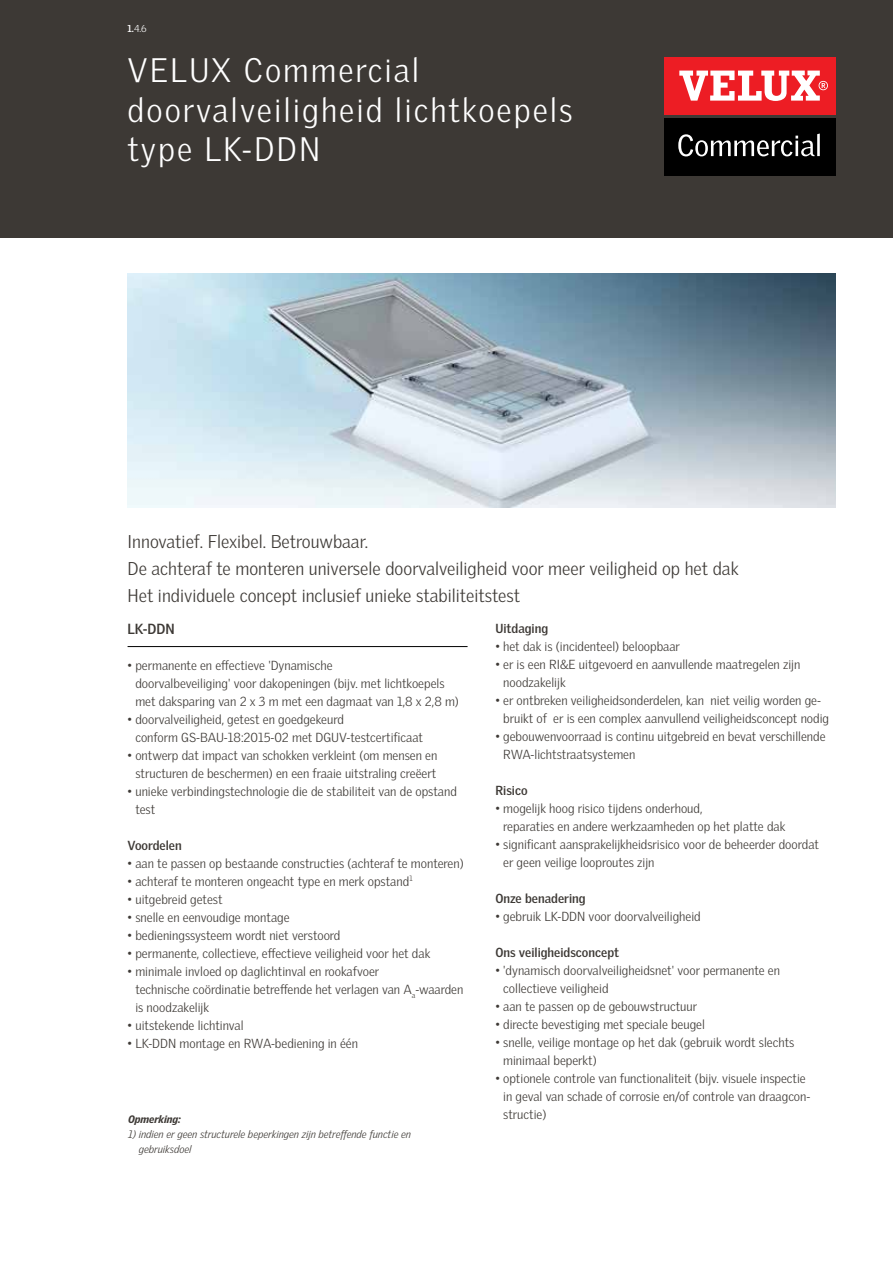
<style>
.page{position:relative;width:893px;height:1263px;background:#fff}
.page>*{position:absolute;margin:0;border:0;box-sizing:border-box;transform-origin:0 0}
.t1{font:300 33px/39.6px "Velux Gothic";letter-spacing:.06em;color:#fff}
.t2{font:300 18px/27px "Velux Gothic";color:#3d3935}
.t3{font:700 14.25px "Velux Gothic";color:#3d3935}
.t4{font:300 12.75px/18px "Velux Gothic";color:#3d3935}
.t5{font:700 12.75px "Velux Gothic";color:#3d3935}
.t6{font:italic 300 10.5px/15px "Velux Gothic";color:#3d3935}
.t7{font:italic 900 10.5px "Velux Gothic";color:#3d3935}
.t8{font:300 9.75px "Velux Gothic";color:#fff}
.s1{font-weight:700}
</style>
<div class="page">
<hr style="left:128px;top:646px;width:340px;height:1px;background:#000">
<img style="left:128px;top:273px;width:708px;height:234px">
<div style="left:0;top:0;width:893px;height:237px;background:#3d3935"></div>
<div style="left:665px;top:57px;width:171px;height:57px;background:#ed1d24"></div>
<svg style="left:679px;top:71px;width:149px;height:30px"></svg>
<div style="left:665px;top:118px;width:171px;height:57px;background:#000"></div>
<svg style="left:678px;top:134px;width:142px;height:22px"></svg>
<p class="t8" style="left:128px;top:23px;width:21px"><span class="s1">1.</span>4.6</p>
<h1 class="t1" style="left:128px;top:50px;width:447px">VELUX Commercial doorvalveiligheid lichtkoepels type LK-DDN</h1>
<h2 class="t2" style="left:128px;top:527px;width:613px">Innovatief. Flexibel. Betrouwbaar.<br>De achteraf te monteren universele doorvalveiligheid voor meer veiligheid op het dak<br>Het individuele concept inclusief unieke stabiliteitstest</h2>
<p class="t3" style="left:128px;top:620px;width:49px">LK-DDN</p>
<p class="t4" style="left:135px;top:656px;width:325px;text-indent:-8px">• permanente en effectieve 'Dynamische<br>doorvalbeveiliging' voor dakopeningen (bijv. met lichtkoepels met daksparing van 2 x 3 m met een dagmaat van 1,8 x 2,8 m)</p>
<p class="t4" style="left:135px;top:710px;width:289px;text-indent:-8px">• doorvalveiligheid, getest en goedgekeurd<br>conform GS-BAU-18:2015-02 met DGUV-testcertificaat</p>
<p class="t4" style="left:128px;top:746px;width:311px;text-align:center">• ontwerp dat impact van schokken verkleint (om mensen en structuren de beschermen) en een fraaie uitstraling creëert</p>
<p class="t4" style="left:135px;top:782px;width:323px;text-indent:-8px">• unieke verbindingstechnologie die de stabiliteit van de opstand test</p>
<p class="t5" style="left:128px;top:837px;width:56px">Voordelen</p>
<p class="t4" style="left:128px;top:854px;width:338px">• aan te passen op bestaande constructies (achteraf te monteren)</p>
<p class="t4" style="left:128px;top:872px;width:287px">• achteraf te monteren ongeacht type en merk opstand<sup>1</sup></p>
<p class="t4" style="left:128px;top:890px;width:97px">• uitgebreid getest</p>
<p class="t4" style="left:128px;top:908px;width:164px">• snelle en eenvoudige montage</p>
<p class="t4" style="left:128px;top:926px;width:214px">• bedieningssysteem wordt niet verstoord</p>
<p class="t4" style="left:128px;top:944px;width:304px">• permanente, collectieve, effectieve veiligheid voor het dak</p>
<p class="t4" style="left:135px;top:962px;width:330px;text-indent:-8px">• minimale invloed op daglichtinval en rookafvoer<br>technische coördinatie betreffende het verlagen van A<sub>a</sub>-waarden is noodzakelijk</p>
<p class="t4" style="left:128px;top:1016px;width:117px">• uitstekende lichtinval</p>
<p class="t4" style="left:128px;top:1034px;width:232px">• LK-DDN montage en RWA-bediening in één</p>
<p class="t7" style="left:128px;top:1113px;width:54px">Opmerking:</p>
<p class="t6" style="left:139px;top:1127px;width:274px;text-indent:-11px">1) indien er geen structurele beperkingen zijn betreffende functie en gebruiksdoel</p>
<p class="t5" style="left:495px;top:620px;width:54px">Uitdaging</p>
<p class="t4" style="left:495px;top:637px;width:186px">• het dak is (incidenteel) beloopbaar</p>
<p class="t4" style="left:503px;top:655px;width:299px;text-indent:-8px">• er is een RI&amp;E uitgevoerd en aanvullende maatregelen zijn noodzakelijk</p>
<p class="t4" style="left:503px;top:691px;width:327px;text-indent:-8px">• er ontbreken veiligheidsonderdelen, kan niet veilig worden ge&shy;bruikt of er is een complex aanvullend veiligheidsconcept nodig</p>
<p class="t4" style="left:503px;top:727px;width:324px;text-indent:-8px">• gebouwenvoorraad is continu uitgebreid en bevat verschillende<br>RWA-lichtstraatsystemen</p>
<p class="t5" style="left:495px;top:782px;width:34px">Risico</p>
<p class="t4" style="left:503px;top:799px;width:284px;text-indent:-8px">• mogelijk hoog risico tijdens onderhoud,<br>reparaties en andere werkzaamheden op het platte dak</p>
<p class="t4" style="left:503px;top:835px;width:317px;text-indent:-8px">• significant aansprakelijkheidsrisico voor de beheerder doordat er geen veilige looproutes zijn</p>
<p class="t5" style="left:495px;top:890px;width:92px">Onze benadering</p>
<p class="t4" style="left:495px;top:907px;width:207px">• gebruik LK-DDN voor doorvalveiligheid</p>
<p class="t5" style="left:495px;top:944px;width:125px">Ons veiligheidsconcept</p>
<p class="t4" style="left:503px;top:961px;width:278px;text-indent:-8px">• 'dynamisch doorvalveiligheidsnet' voor permanente en collectieve veiligheid</p>
<p class="t4" style="left:495px;top:997px;width:203px">• aan te passen op de gebouwstructuur</p>
<p class="t4" style="left:495px;top:1015px;width:211px">• directe bevestiging met speciale beugel</p>
<p class="t4" style="left:503px;top:1033px;width:293px;text-indent:-8px">• snelle, veilige montage op het dak (gebruik wordt slechts minimaal beperkt)</p>
<p class="t4" style="left:503px;top:1069px;width:309px;text-indent:-8px">• optionele controle van functionaliteit (bijv. visuele inspectie in geval van schade of corrosie en/of controle van draagcon&shy;structie)</p>
</div>
